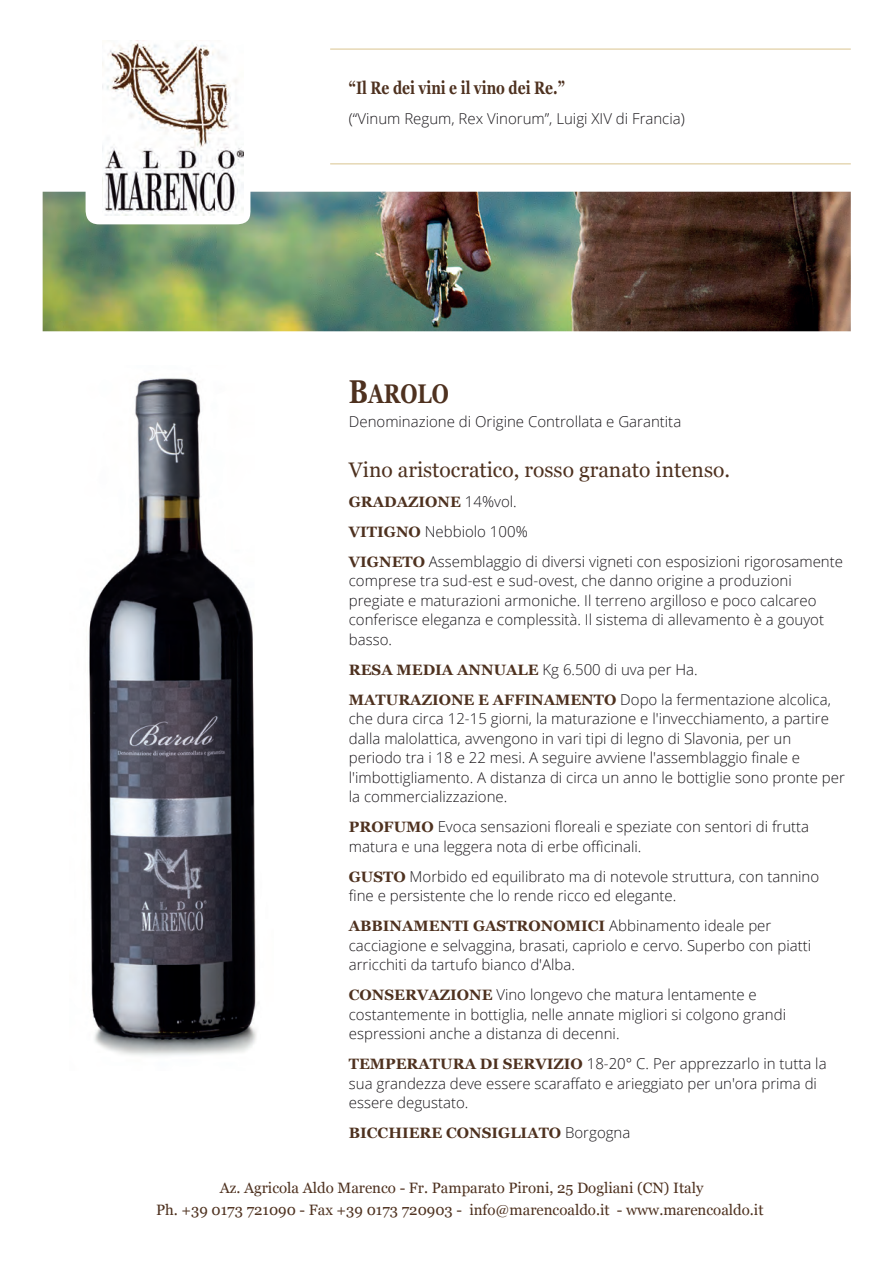
<style>
.page{position:relative;width:893px;height:1263px;background:#fff}
.page>*{position:absolute;margin:0;border:0;box-sizing:border-box;transform-origin:0 0}
.t1{font:700 27px "Georgia";color:#4e311f;scale:.77 1}
.t2{font:21px "Georgia";color:#4e311f}
.t3{font:700 18px "Georgia";color:#4e311f;scale:.77 1}
.t4{font:300 15px/19.5px "Open Sans";color:#1a171b}
.t5{font:15px/21.9px "Georgia";color:#4e311f;text-align:center}
.t6{font:700 15px "Georgia";color:#4e311f}
.s1{font-size:33px}
.s2{font-family:"Open Sans";font-weight:300;color:#1a171b}
.s3{font-family:"Georgia";font-weight:700;color:#4e311f}
</style>
<div class="page">
<img style="left:103px;top:41px;width:141px;height:151px">
<hr style="left:330px;top:49px;width:520px;height:1px;background:#dac490">
<hr style="left:330px;top:164px;width:520px;height:1px;background:#dac490">
<img style="left:43px;top:192px;width:807px;height:139px">
<img style="left:89px;top:378px;width:168px;height:678px">
<p class="t3" style="left:349px;top:77px;width:282px">“Il Re dei vini e il vino dei Re.”</p>
<p class="t4" style="left:349px;top:109px;width:337px">(“Vinum Regum, Rex Vinorum”, Luigi XIV di Francia)</p>
<h1 class="t1" style="left:349px;top:376px;width:131px"><span class="s1">B</span>AROLO</h1>
<p class="t4" style="left:349px;top:412px;width:334px">Denominazione di Origine Controllata e Garantita</p>
<h2 class="t2" style="left:349px;top:457px;width:383px">Vino aristocratico, rosso granato intenso.</h2>
<p class="t6" style="left:349px;top:492px;width:169px">GRADAZIONE <span class="s2">14%vol.</span></p>
<p class="t4" style="left:349px;top:516px;width:495px;line-height:30px"><span class="s3">VITIGNO</span> Nebbiolo 100%<br><span class="s3">VIGNETO</span> Assemblaggio di diversi vigneti con esposizioni rigorosamente</p>
<p class="t4" style="left:349px;top:571px;width:476px">comprese tra sud-est e sud-ovest, che danno origine a produzioni pregiate e maturazioni armoniche. Il terreno argilloso e poco calcareo conferisce eleganza e complessità. Il sistema di allevamento è a gouyot basso.</p>
<p class="t4" style="left:349px;top:654px;width:483px;line-height:30px"><span class="s3">RESA MEDIA ANNUALE</span> Kg 6.500 di uva per Ha.<br><span class="s3">MATURAZIONE E AFFINAMENTO</span> Dopo la fermentazione alcolica,</p>
<p class="t4" style="left:349px;top:709px;width:497px">che dura circa 12-15 giorni, la maturazione e l'invecchiamento, a partire dalla malolattica, avvengono in vari tipi di legno di Slavonia, per un periodo tra i 18 e 22 mesi. A seguire avviene l'assemblaggio finale e l'imbottigliamento. A distanza di circa un anno le bottiglie sono pronte per la commercializzazione.</p>
<p class="t4" style="left:349px;top:817px;width:462px"><span class="s3">PROFUMO</span> Evoca sensazioni floreali e speziate con sentori di frutta matura e una leggera nota di erbe officinali.</p>
<p class="t4" style="left:349px;top:866px;width:472px"><span class="s3">GUSTO</span> Morbido ed equilibrato ma di notevole struttura, con tannino fine e persistente che lo rende ricco ed elegante.</p>
<p class="t6" style="left:349px;top:916px;width:424px">ABBINAMENTI GASTRONOMICI <span class="s2">Abbinamento ideale per</span></p>
<p class="t4" style="left:349px;top:935px;width:464px">cacciagione e selvaggina, brasati, capriolo e cervo. Superbo con piatti arricchiti da tartufo bianco d'Alba.</p>
<p class="t4" style="left:349px;top:985px;width:438px"><span class="s3">CONSERVAZIONE</span> Vino longevo che matura lentamente e costantemente in bottiglia, nelle annate migliori si colgono grandi espressioni anche a distanza di decenni.</p>
<p class="t4" style="left:349px;top:1054px;width:479px"><span class="s3">TEMPERATURA DI SERVIZIO</span> 18-20° C. Per apprezzarlo in tutta la sua grandezza deve essere scaraffato e arieggiato per un'ora prima di essere degustato.</p>
<p class="t6" style="left:349px;top:1123px;width:283px">BICCHIERE CONSIGLIATO <span class="s2">Borgogna</span></p>
<p class="t5" style="left:156px;top:1177px;width:609px">Az. Agricola Aldo Marenco - Fr. Pamparato Pironi, 25 Dogliani (CN) Italy<br>Ph. +39 0173 721090 - Fax +39 0173 720903 - info@marencoaldo.it - www.marencoaldo.it</p>
</div>
